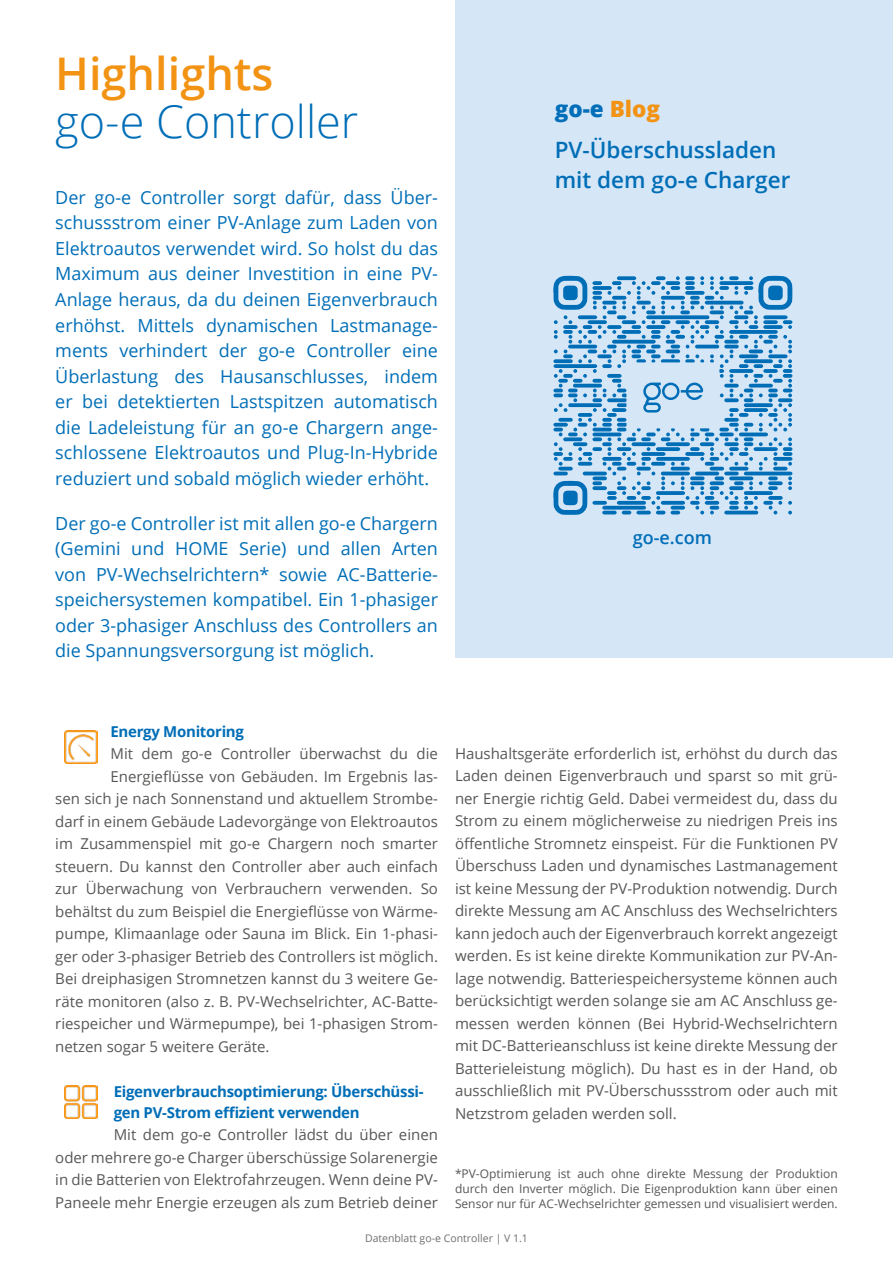
<style>
.page{position:relative;width:893px;height:1263px;background:#fff}
.page>*{position:absolute;margin:0;border:0;box-sizing:border-box;transform-origin:0 0}
.t1{font:300 45px "Open Sans";color:#006eb7}
.t2{font:600 45px "Open Sans";color:#f39313}
.t3{font:600 22.5px/40.5px "Open Sans";color:#006eb7}
.t4{font:18px/25.5px "Open Sans";color:#006eb7;text-align:justify}
.t5{font:600 18px "Open Sans";color:#006eb8}
.t6{font:15px/22.5px "Open Sans";color:#575756;text-align:justify}
.t7{font:700 15px/21px "Open Sans";letter-spacing:-.02em;color:#006eb7}
.t8{font:12px/15px "Open Sans";color:#575756;text-align:justify}
.t9{font:10.5px "Open Sans";color:#706f6f}
.s1{font-weight:800;color:#006eb8}
.s2{font-weight:800;color:#f39313}
</style>
<div class="page">
<img style="left:64px;top:730px;width:33px;height:33px">
<img style="left:65px;top:1085px;width:33px;height:33px">
<div style="left:455px;top:0;width:438px;height:657px;background:#d5e6f7"></div>
<svg style="left:553px;top:276px;width:239px;height:238px"></svg>
<h1 class="t2" style="left:55px;top:43px;width:220px">Highlights</h1>
<h1 class="t1" style="left:55px;top:91px;width:305px">go-e Controller</h1>
<p class="t4" style="left:55px;top:184px;width:384px">Der go-e Controller sorgt dafür, dass Über&shy;schussstrom einer PV-Anlage zum Laden von Elektroautos verwendet wird. So holst du das Maximum aus deiner Investition in eine PV-Anlage heraus, da du deinen Eigenverbrauch erhöhst. Mittels dynamischen Lastmanage&shy;ments verhindert der go-e Controller eine Überlastung des Hausanschlusses, indem er bei detektierten Lastspitzen automatisch die Ladeleistung für an go-e Chargern ange&shy;schlossene Elektroautos und Plug-In-Hybride reduziert und sobald möglich wieder erhöht.</p>
<p class="t4" style="left:55px;top:510px;width:384px">Der go-e Controller ist mit allen go-e Chargern (Gemini und HOME Serie) und allen Arten von PV-Wechselrichtern* sowie AC-Batterie&shy;speichersystemen kompatibel. Ein 1-phasiger oder 3-phasiger Anschluss des Controllers an die Spannungsversorgung ist möglich.</p>
<h2 class="t3" style="left:555px;top:88px;width:223px"><span class="s1">go-e</span> <span class="s2">Blog<br></span>PV-Überschussladen</h2>
<h2 class="t3" style="left:555px;top:159px;width:237px">mit dem go-e Charger</h2>
<p class="t5" style="left:633px;top:525px;width:81px">go-e.com</p>
<p class="t7" style="left:111px;top:720px;width:135px">Energy Monitoring</p>
<p class="t6" style="left:111px;top:742px;width:329px">Mit dem go-e Controller überwachst du die</p>
<p class="t6" style="left:111px;top:764px;width:329px">Energieflüsse von Gebäuden. Im Ergebnis las-</p>
<p class="t6" style="left:55px;top:787px;width:384px">sen sich je nach Sonnenstand und aktuellem Strombe-</p>
<p class="t6" style="left:55px;top:809px;width:384px">darf in einem Gebäude Ladevorgänge von Elektroautos</p>
<p class="t6" style="left:55px;top:832px;width:384px">im Zusammenspiel mit go-e Chargern noch smarter</p>
<p class="t6" style="left:55px;top:854px;width:384px">steuern. Du kannst den Controller aber auch einfach</p>
<p class="t6" style="left:55px;top:877px;width:384px">zur Überwachung von Verbrauchern verwenden. So</p>
<p class="t6" style="left:55px;top:899px;width:384px">behältst du zum Beispiel die Energieflüsse von Wärme-</p>
<p class="t6" style="left:55px;top:922px;width:384px">pumpe, Klimaanlage oder Sauna im Blick. Ein 1-phasi-</p>
<p class="t6" style="left:55px;top:944px;width:384px">ger oder 3-phasiger Betrieb des Controllers ist möglich.</p>
<p class="t6" style="left:55px;top:967px;width:384px">Bei dreiphasigen Stromnetzen kannst du 3 weitere Ge-</p>
<p class="t6" style="left:55px;top:989px;width:384px">räte monitoren (also z. B. PV-Wechselrichter, AC-Batte-</p>
<p class="t6" style="left:55px;top:1012px;width:384px">riespeicher und Wärmepumpe), bei 1-phasigen Strom-</p>
<p class="t6" style="left:55px;top:1034px;width:216px">netzen sogar 5 weitere Geräte.</p>
<p class="t7" style="left:114px;top:1080px;width:311px">Eigenverbrauchsoptimierung: Überschüssi&shy;gen PV-Strom effizient verwenden</p>
<p class="t6" style="left:55px;top:1123px;width:384px;text-indent:58px">Mit dem go-e Controller lädst du über einen oder mehrere go-e Charger überschüssige Solarenergie in die Batterien von Elektrofahrzeugen. Wenn deine PV-Paneele mehr Energie erzeugen als zum Betrieb deiner</p>
<p class="t6" style="left:455px;top:742px;width:384px">Haushaltsgeräte erforderlich ist, erhöhst du durch das Laden deinen Eigenverbrauch und sparst so mit grü&shy;ner Energie richtig Geld. Dabei vermeidest du, dass du Strom zu einem möglicherweise zu niedrigen Preis ins öffentliche Stromnetz einspeist. Für die Funktionen PV Überschuss Laden und dynamisches Lastmanagement ist keine Messung der PV-Produktion notwendig. Durch direkte Messung am AC Anschluss des Wechselrichters kann jedoch auch der Eigenverbrauch korrekt angezeigt werden. Es ist keine direkte Kommunikation zur PV-An&shy;lage notwendig. Batteriespeichersysteme können auch berücksichtigt werden solange sie am AC Anschluss ge&shy;messen werden können (Bei Hybrid-Wechselrichtern mit DC-Batterieanschluss ist keine direkte Messung der Batterieleistung möglich). Du hast es in der Hand, ob ausschließlich mit PV-Überschussstrom oder auch mit Netzstrom geladen werden soll.</p>
<p class="t8" style="left:455px;top:1165px;width:384px">*PV-Optimierung ist auch ohne direkte Messung der Produktion durch den Inverter möglich. Die Eigenproduktion kann über einen Sensor nur für AC-Wechselrichter gemessen und visualisiert werden.</p>
<p class="t9" style="left:365px;top:1231px;width:164px">Datenblatt go-e Controller | V 1.1</p>
</div>
